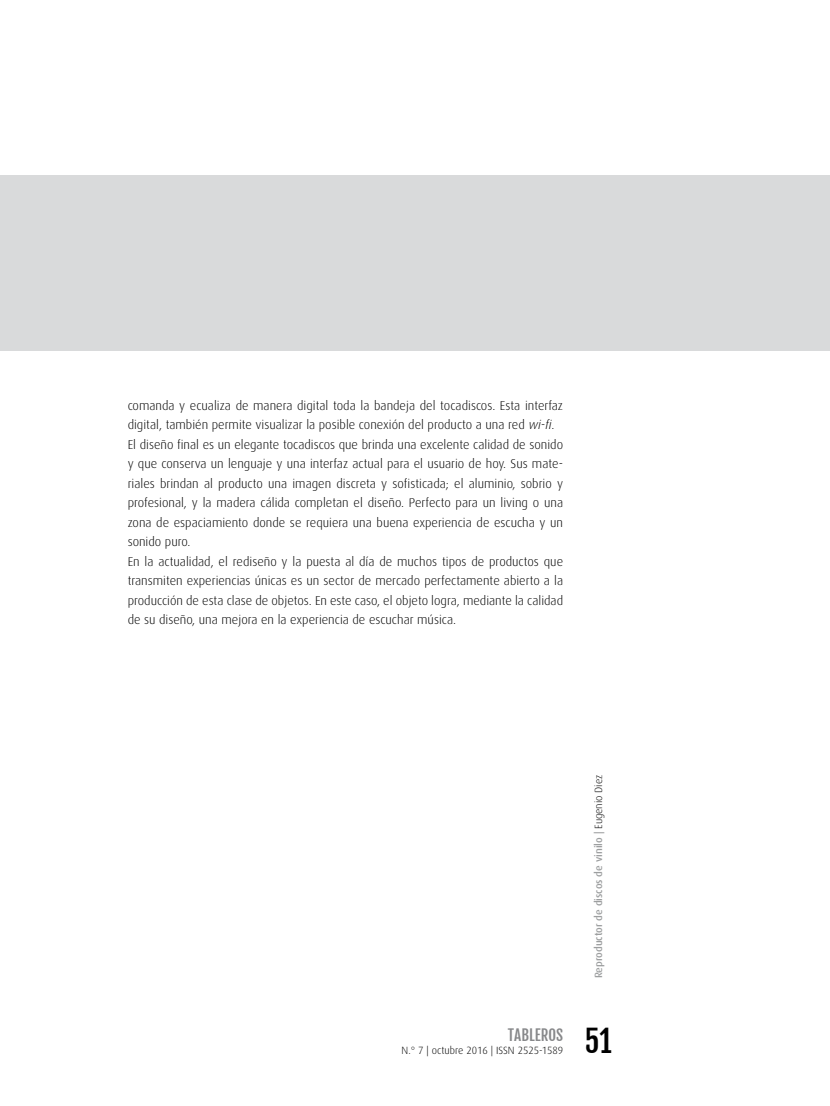
<style>
.page{position:relative;width:830px;height:1106px;background:#fff}
.page>*{position:absolute;margin:0;border:0;box-sizing:border-box;transform-origin:0 0}
.t1{font:30px "Fjalla One";color:#000}
.t2{font:15px "Fjalla One";color:#87888a}
.t3{font:300 12.75px/19.5px "Dax";color:#000}
.t4{font:500 10.5px "Dax";color:#9c9e9f}
.t5{font:300 10.5px "Dax";color:#000}
.s1{font-style:italic}
.s2{font-weight:300;color:#000}
</style>
<div class="page">
<div style="left:0;top:176px;width:829px;height:175px;background:#d9dadb"></div>
<p class="t3" style="left:128px;top:395px;width:437px">comanda y ecualiza de manera digital toda la bandeja del tocadiscos. Esta interfaz digital, también permite visualizar la posible conexión del producto a una red <span class="s1">wi-fi</span>.<br>El diseño final es un elegante tocadiscos que brinda una excelente calidad de sonido y que conserva un lenguaje y una interfaz actual para el usuario de hoy. Sus mate&shy;riales brindan al producto una imagen discreta y sofisticada; el aluminio, sobrio y profesional, y la madera cálida completan el diseño. Perfecto para un living o una zona de espaciamiento donde se requiera una buena experiencia de escucha y un sonido puro.<br>En la actualidad, el rediseño y la puesta al día de muchos tipos de productos que transmiten experiencias únicas es un sector de mercado perfectamente abierto a la producción de esta clase de objetos. En este caso, el objeto logra, mediante la calidad de su diseño, una mejora en la experiencia de escuchar música.</p>
<p class="t2" style="left:507px;top:1026px;width:57px">TABLEROS</p>
<p class="t5" style="left:401px;top:1044px;width:163px">N.° 7 | octubre 2016 | ISSN 2525-1589</p>
<p class="t4" style="left:592px;top:978px;width:205px;rotate:-90deg">Reproductor de discos de vinilo | <span class="s2">Eugenio Diez</span></p>
<h1 class="t1" style="left:584px;top:1023px;width:29px">51</h1>
</div>
